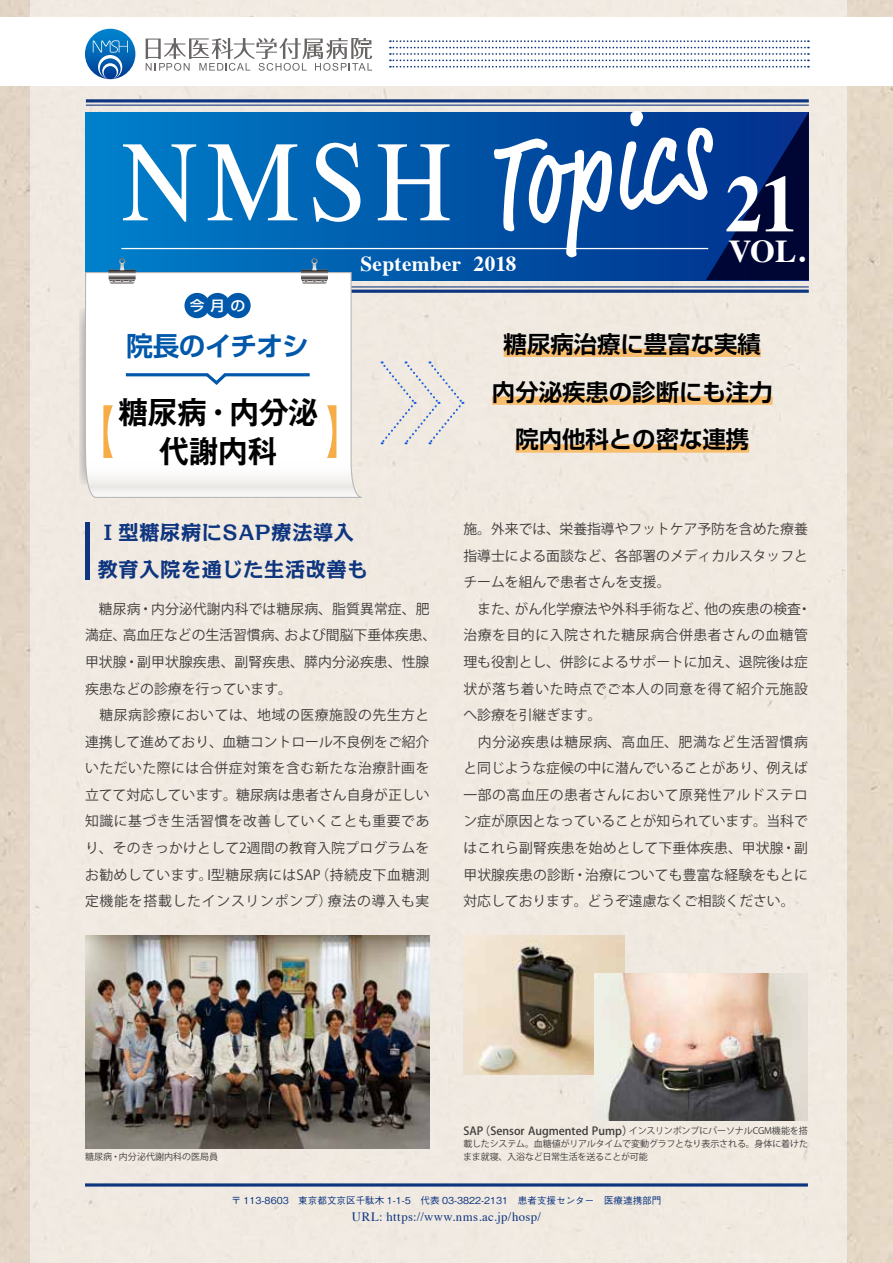
<style>
.page{position:relative;width:893px;height:1263px;background:#fff}
.page>*{position:absolute;margin:0;border:0;box-sizing:border-box;transform-origin:0 0}
.t1{font:114.75px "Times";color:#fff;scale:.92 1}
.t2{font:700 80.4px "Times";color:#fff;scale:.92 1}
.t3{font:700 31.95px "Times";color:#fff}
.t4{font:700 30.9px/39.3px "Gothic MB101 Pr 6 N De";color:#000;text-align:center;scale:.96 1}
.t5{font:700 26.55px "Shin Go Pro De";letter-spacing:-.025em;color:#0058aa}
.t6{font:700 23.4px/47.8px "Shin Go Pro De";color:#000;text-align:center}
.t7{font:700 21.3px "Times";letter-spacing:.015em;color:#fff}
.t8{font:700 20.25px/37.2px "Kakumin Pro";letter-spacing:.03em;color:#0e357f}
.t9{font:500 14.1px "Shin Go Pro";color:#fff;scale:1.05 1}
.t10{font:13.8px/26.5px "Koz Go Pr 6 N";letter-spacing:.01em;color:#3e3a39}
.t11{font:13.8px "Koz Go Pr 6 N";letter-spacing:.04em;color:#3e3a39}
.t12{font:13.8px "Koz Go Pr 6 N";letter-spacing:.035em;color:#3e3a39}
.t13{font:13.8px "Koz Go Pr 6 N";letter-spacing:.055em;color:#3e3a39}
.t14{font:12.75px "Times";letter-spacing:.04em;color:#0e357f}
.t15{font:500 11.1px "Koz Go Pr 6 N";color:#3e3a39}
.t16{font:500 9.6px "Gothic BBB Pro";color:#0e357f}
.t17{font:9px/13.8px "Koz Go Pr 6 N";letter-spacing:-.02em;color:#3e3a39}
.t18{font:9px "Koz Go Pr 6 N";color:#3e3a39}
</style>
<div class="page">
<div style="left:30px;top:0;width:817px;height:1263px;background:#f0eae1"></div>
<svg style="left:86px;top:112px;width:407px;height:168px;background:#0068b6"></svg>
<hr style="left:86px;top:99px;width:723px;height:3px;background:#0e357f">
<hr style="left:86px;top:105px;width:723px;height:1px;background:#0e357f">
<hr style="left:86px;top:286px;width:723px;height:1px;background:#0e357f">
<hr style="left:86px;top:290px;width:723px;height:3px;background:#0e357f">
<hr style="left:121px;top:248px;width:587px;height:1px;background:#fff">
<svg style="left:493px;top:111px;width:316px;height:169px;background:#265397"></svg>
<div style="left:0;top:17px;width:893px;height:68px;background:#fff"></div>
<hr style="left:85px;top:1183px;width:723px;height:3px;background:#0e357f">
<svg style="left:390px;top:40px;width:419px;height:28px"></svg>
<svg style="left:380px;top:361px;width:84px;height:84px;background:#e7e3e0"></svg>
<svg style="left:79px;top:308px;width:6px;height:177px"></svg>
<svg style="left:85px;top:271px;width:277px;height:229px"></svg>
<svg style="left:123px;top:372px;width:190px;height:15px"></svg>
<div style="left:184px;top:293px;width:26px;height:25px;background:#0058aa;border-radius:50%"></div>
<div style="left:205px;top:293px;width:25px;height:25px;background:#0058aa;border-radius:50%"></div>
<div style="left:225px;top:293px;width:26px;height:25px;background:#0058aa;border-radius:50%"></div>
<svg style="left:109px;top:258px;width:27px;height:26px"></svg>
<svg style="left:301px;top:258px;width:27px;height:26px"></svg>
<svg style="left:85px;top:29px;width:50px;height:50px"></svg>
<svg style="left:93px;top:40px;width:35px;height:39px"></svg>
<svg style="left:146px;top:38px;width:226px;height:33px"></svg>
<hr style="left:85px;top:522px;width:4px;height:57px;background:#0e357f">
<img style="left:85px;top:935px;width:344px;height:213px">
<img style="left:463px;top:935px;width:161px;height:140px">
<div style="left:504px;top:348px;width:257px;height:9px;background:#f8be6e"></div>
<div style="left:492px;top:396px;width:281px;height:9px;background:#f8be6e"></div>
<div style="left:515px;top:444px;width:234px;height:9px;background:#f8be6e"></div>
<svg style="left:103px;top:405px;width:10px;height:53px"></svg>
<svg style="left:327px;top:405px;width:9px;height:53px"></svg>
<img style="left:594px;top:973px;width:214px;height:147px">
<h1 class="t1" style="left:122px;top:74px;width:360px">NMSH</h1>
<p class="t9" style="left:190px;top:294px;width:55px">今月の</p>
<h3 class="t5" style="left:126px;top:324px;width:184px">院長のイチオシ</h3>
<h3 class="t4" style="left:118px;top:391px;width:210px">糖尿病・内分泌代謝内科</h3>
<h3 class="t7" style="left:360px;top:244px;width:102px">September</h3>
<h3 class="t7" style="left:473px;top:244px;width:44px">2018</h3>
<h2 class="t2" style="left:725px;top:127px;width:80px">21</h2>
<h3 class="t3" style="left:729px;top:220px;width:78px">VOL.</h3>
<h3 class="t6" style="left:492px;top:317px;width:282px">糖尿病治療に豊富な実績内分泌疾患の診断にも注力院内他科との密な連携</h3>
<h3 class="t8" style="left:98px;top:511px;width:271px">Ⅰ型糖尿病にSAP療法導入教育入院を通じた生活改善も</h3>
<p class="t10" style="left:284px;top:596px;width:153px;text-indent:-199px">　糖尿病・内分泌代謝内科では糖尿病、脂質異常症、肥および間脳下垂体疾患、</p>
<p class="t10" style="left:123px;top:622px;width:167px">高血圧などの生活習慣病、</p>
<p class="t10" style="left:85px;top:622px;width:43px">満症、</p>
<p class="t10" style="left:85px;top:649px;width:346px">甲状腺・副甲状腺疾患、副腎疾患、膵内分泌疾患、性腺</p>
<p class="t10" style="left:85px;top:675px;width:209px">疾患などの診療を行っています。</p>
<p class="t11" style="left:85px;top:707px;width:346px">　糖尿病診療においては、地域の医療施設の先生方と</p>
<p class="t10" style="left:85px;top:729px;width:346px">連携して進めており、血糖コントロール不良例をご紹介</p>
<p class="t11" style="left:85px;top:760px;width:346px">いただいた際には合併症対策を含む新たな治療計画を</p>
<p class="t10" style="left:85px;top:782px;width:346px">立てて対応しています。糖尿病は患者さん自身が正しい</p>
<p class="t11" style="left:85px;top:813px;width:346px">知識に基づき生活習慣を改善していくことも重要であ</p>
<p class="t10" style="left:85px;top:835px;width:346px">り、そのきっかけとして2週間の教育入院プログラムを</p>
<p class="t12" style="left:315px;top:867px;width:116px">（持続皮下血糖測</p>
<p class="t12" style="left:85px;top:867px;width:129px">お勧めしています。</p>
<p class="t12" style="left:208px;top:867px;width:115px">I型糖尿病にはSAP</p>
<p class="t13" style="left:85px;top:893px;width:249px">定機能を搭載したインスリンポンプ）</p>
<p class="t13" style="left:328px;top:893px;width:103px">療法の導入も実</p>
<p class="t10" style="left:463px;top:516px;width:346px">施。外来では、栄養指導やフットケア予防を含めた療養</p>
<p class="t10" style="left:463px;top:543px;width:346px">指導士による面談など、各部署のメディカルスタッフと</p>
<p class="t10" style="left:463px;top:569px;width:209px">チームを組んで患者さんを支援。</p>
<p class="t10" style="left:797px;top:596px;width:15px">・</p>
<p class="t10" style="left:515px;top:596px;width:195px">がん化学療法や外科手術など、</p>
<p class="t10" style="left:704px;top:596px;width:98px">他の疾患の検査</p>
<p class="t10" style="left:463px;top:596px;width:346px">　また、<br>治療を目的に入院された糖尿病合併患者さんの血糖管理も役割とし、併診によるサポートに加え、退院後は症状が落ち着いた時点でご本人の同意を得て紹介元施設へ診療を引継ぎます。<br>　内分泌疾患は糖尿病、高血圧、肥満など生活習慣病と同じような症候の中に潜んでいることがあり、例えば一部の高血圧の患者さんにおいて原発性アルドステロン症が原因となっていることが知られています。当科ではこれら副腎疾患を始めとして下垂体疾患、甲状腺・副甲状腺疾患の診断・治療についても豊富な経験をもとに対応しております。どうぞ遠慮なくご相談ください。</p>
<p class="t18" style="left:85px;top:1152px;width:135px">糖尿病・内分泌代謝内科の医局員</p>
<p class="t15" style="left:479px;top:1124px;width:155px">（Sensor Augmented Pump）</p>
<p class="t17" style="left:629px;top:1124px;width:181px">インスリンポンプにパーソナルCGM機能を搭</p>
<p class="t15" style="left:463px;top:1124px;width:21px">SAP</p>
<p class="t17" style="left:463px;top:1136px;width:346px">載したシステム。血糖値がリアルタイムで変動グラフとなり表示される。身体に着けたまま就寝、入浴など日常生活を送ることが可能</p>
<p class="t16" style="left:232px;top:1192px;width:431px">〒 113-8603　東京都文京区千駄木 1-1-5　代表 03-3822-2131　患者支援センター　医療連携部門</p>
<p class="t14" style="left:352px;top:1205px;width:191px">URL: https://www.nms.ac j p. /hosp/</p>
</div>
